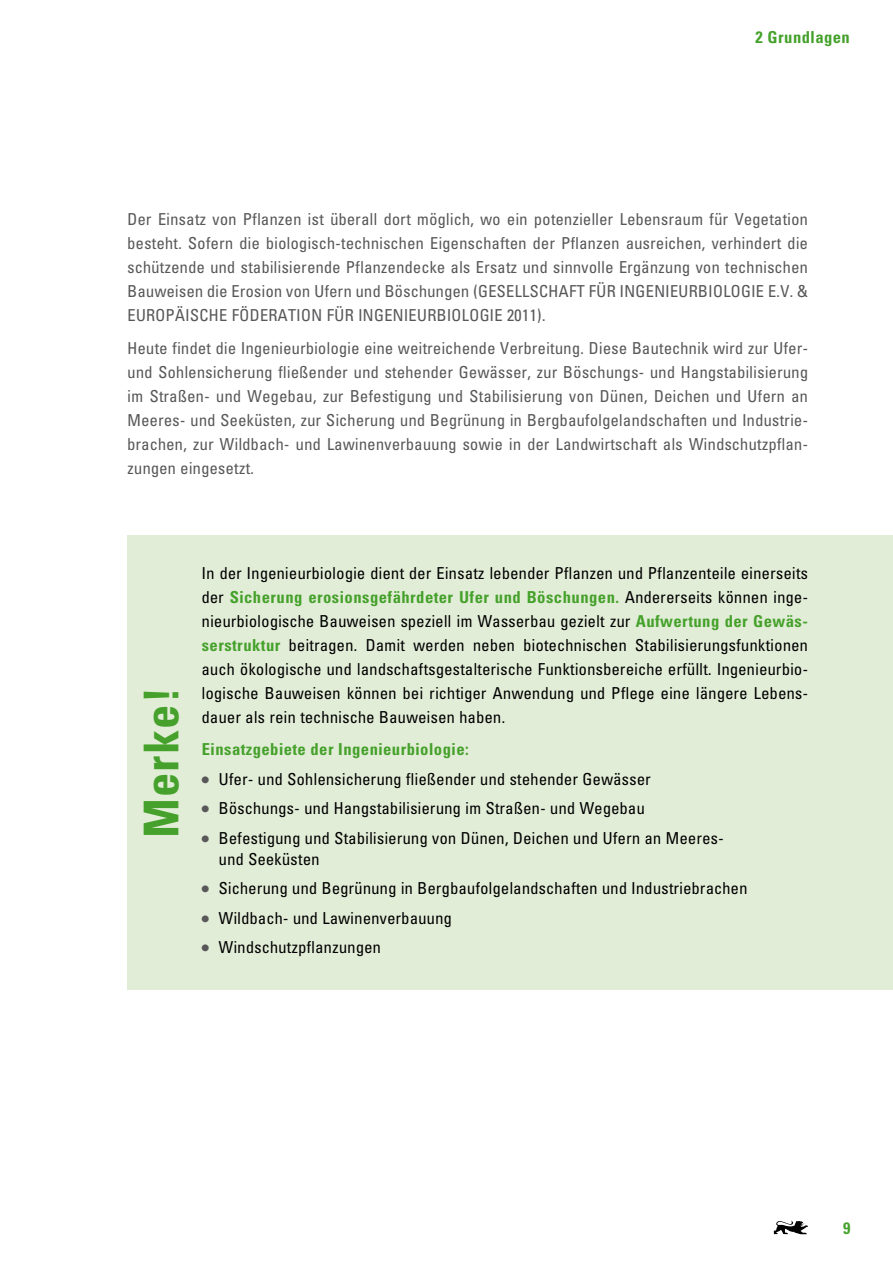
<style>
.page{position:relative;width:893px;height:1263px;background:#fff}
.page>*{position:absolute;margin:0;border:0;box-sizing:border-box;transform-origin:0 0}
.t1{font:700 condensed 48px "Univers S";letter-spacing:.03em;color:#45a12b}
.t2{font:condensed 16.5px/24px "Univers S";letter-spacing:.03em;color:#58585a;text-align:justify}
.t3{font:condensed 16.5px/24px "Univers S";letter-spacing:.03em;color:#000;text-align:justify}
.t4{font:700 condensed 16.5px "Univers S";letter-spacing:.03em;color:#45a12b}
.s1{font-weight:700;color:#45a12b}
.s2{font-size:22.5px;color:#58585a}
</style>
<div class="page">
<svg style="left:774px;top:1220px;width:34px;height:14px"></svg>
<div style="left:128px;top:536px;width:765px;height:454px;background:#e2edd7"></div>
<p class="t4" style="left:756px;top:27px;width:96px">2 Grundlagen</p>
<p class="t2" style="left:127px;top:207px;width:682px">Der Einsatz von Pflanzen ist überall dort möglich, wo ein potenzieller Lebensraum für Vegetation besteht. Sofern die biologisch-technischen Eigenschaften der Pflanzen ausreichen, verhindert die schützende und stabilisierende Pflanzendecke als Ersatz und sinnvolle Ergänzung von technischen Bauweisen die Erosion von Ufern und Böschungen (GESELLSCHAFT FÜR INGENIEURBIOLOGIE E.V. &amp; EUROPÄISCHE FÖDERATION FÜR INGENIEURBIOLOGIE 2011).</p>
<p class="t2" style="left:127px;top:336px;width:682px">Heute findet die Ingenieurbiologie eine weitreichende Verbreitung. Diese Bautechnik wird zur Ufer&shy;und Sohlensicherung fließender und stehender Gewässer, zur Böschungs- und Hangstabilisierung im Straßen- und Wegebau, zur Befestigung und Stabilisierung von Dünen, Deichen und Ufern an Meeres- und Seeküsten, zur Sicherung und Begrünung in Bergbaufolgelandschaften und Industrie&shy;brachen, zur Wildbach- und Lawinenverbauung sowie in der Landwirtschaft als Windschutzpflan&shy;zungen eingesetzt.</p>
<h1 class="t1" style="left:132px;top:838px;width:153px;rotate:-90deg">Merke!</h1>
<p class="t3" style="left:202px;top:561px;width:608px">In der Ingenieurbiologie dient der Einsatz lebender Pflanzen und Pflanzenteile einerseits der <span class="s1">Sicherung erosionsgefährdeter Ufer und Böschungen.</span> Andererseits können inge&shy;nieurbiologische Bauweisen speziell im Wasserbau gezielt zur <span class="s1">Aufwertung der Gewäs&shy;serstruktur</span> beitragen. Damit werden neben biotechnischen Stabilisierungsfunktionen auch ökologische und landschaftsgestalterische Funktionsbereiche erfüllt. Ingenieurbio&shy;logische Bauweisen können bei richtiger Anwendung und Pflege eine längere Lebens&shy;dauer als rein technische Bauweisen haben.</p>
<p class="t4" style="left:202px;top:739px;width:268px">Einsatzgebiete der Ingenieurbiologie:</p>
<p class="t3" style="left:202px;top:767px;width:450px"><span class="s2">•</span> Ufer- und Sohlensicherung fließender und stehender Gewässer</p>
<p class="t3" style="left:202px;top:796px;width:444px"><span class="s2">•</span> Böschungs- und Hangstabilisierung im Straßen- und Wegebau</p>
<p class="t3" style="left:219px;top:827px;width:506px;line-height:21px;text-indent:-17px"><span class="s2">•</span> Befestigung und Stabilisierung von Dünen, Deichen und Ufern an Meeres&shy;und Seeküsten</p>
<p class="t3" style="left:202px;top:876px;width:547px"><span class="s2">•</span> Sicherung und Begrünung in Bergbaufolgelandschaften und Industriebrachen</p>
<p class="t3" style="left:202px;top:906px;width:251px"><span class="s2">•</span> Wildbach- und Lawinenverbauung</p>
<p class="t3" style="left:202px;top:935px;width:181px"><span class="s2">•</span> Windschutzpflanzungen</p>
<p class="t4" style="left:843px;top:1218px;width:9px">9</p>
</div>
